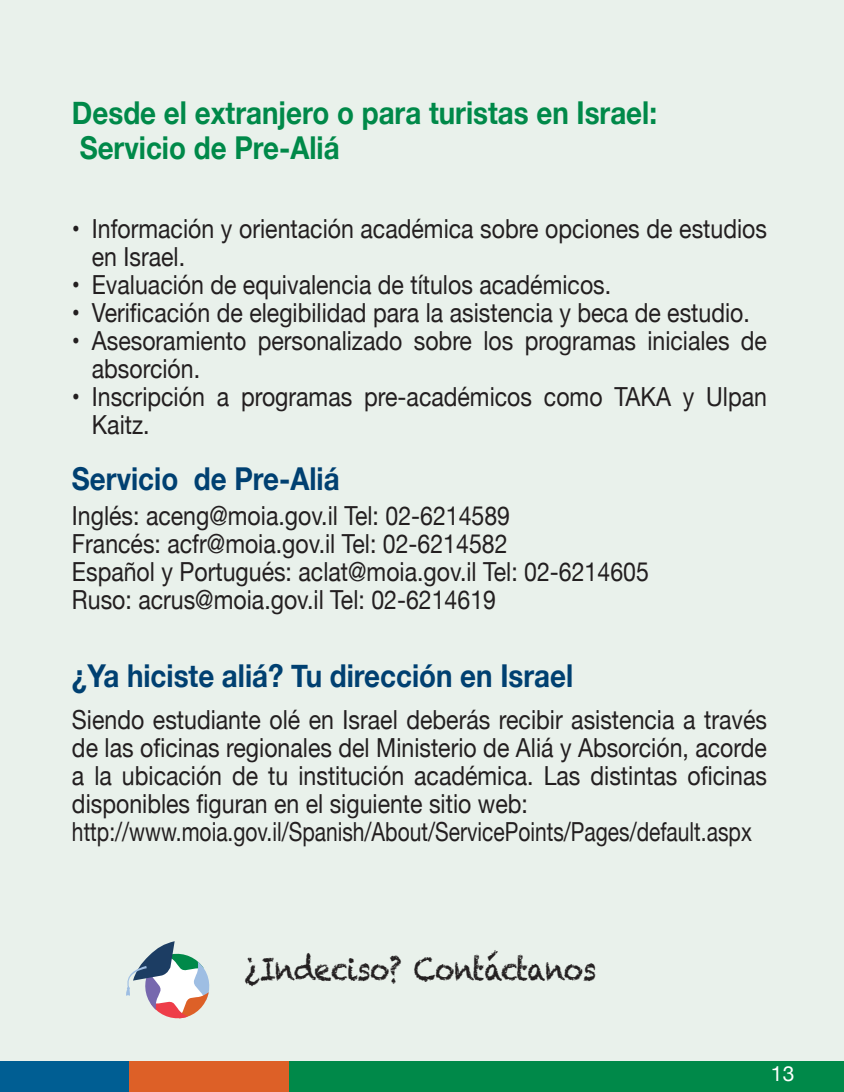
<style>
.page{position:relative;width:844px;height:1092px;background:#fff}
.page>*{position:absolute;margin:0;border:0;box-sizing:border-box;transform-origin:0 0}
.t1{font:700 31.5px/35px "Helvetica Neue";color:#008949;scale:.88 1}
.t2{font:700 31.5px "Helvetica Neue";color:#004071;scale:.88 1}
.t3{font:31.5px "Chalkduster";letter-spacing:-.03em;color:#231f20;scale:.86 1}
.t4{font:26.25px/28px "Helvetica Neue";color:#231f20;scale:.88 1}
.t5{font:21px "Helvetica Neue";color:#fff}
</style>
<div class="page">
<div style="left:0;top:0;width:843px;height:1091px;background:#e9f1eb"></div>
<svg style="left:126px;top:941px;width:84px;height:78px"></svg>
<div style="left:0;top:1060px;width:129px;height:31px;background:#005e93"></div>
<div style="left:129px;top:1060px;width:160px;height:31px;background:#dd6027"></div>
<div style="left:289px;top:1061px;width:554px;height:30px;background:#008949"></div>
<p class="t1" style="left:72px;top:96px;width:666px">Desde el extranjero o para turistas en Israel:<br>Servicio de Pre-Aliá</p>
<p class="t4" style="left:92px;top:216px;width:768px;text-indent:-20px">• Información y orientación académica sobre opciones de estudios en Israel.</p>
<p class="t4" style="left:72px;top:272px;width:614px">• Evaluación de equivalencia de títulos académicos.</p>
<p class="t4" style="left:72px;top:300px;width:771px">• Verificación de elegibilidad para la asistencia y beca de estudio.</p>
<p class="t4" style="left:92px;top:328px;width:768px;text-indent:-20px">• Asesoramiento personalizado sobre los programas iniciales de absorción.</p>
<p class="t4" style="left:92px;top:384px;width:768px;text-indent:-20px">• Inscripción a programas pre-académicos como TAKA y Ulpan<br>Kaitz.</p>
<p class="t2" style="left:72px;top:453px;width:305px">Servicio de Pre-Aliá</p>
<p class="t4" style="left:72px;top:503px;width:657px">Inglés: aceng@moia.gov.il Tel: 02-6214589<br>Francés: acfr@moia.gov.il Tel: 02-6214582<br>Español y Portugués: aclat@moia.gov.il Tel: 02-6214605<br>Ruso: acrus@moia.gov.il Tel: 02-6214619</p>
<p class="t2" style="left:72px;top:651px;width:571px">¿Ya hiciste aliá? Tu dirección en Israel</p>
<p class="t4" style="left:72px;top:707px;width:791px">Siendo estudiante olé en Israel deberás recibir asistencia a través de las oficinas regionales del Ministerio de Aliá y Absorción, acorde a la ubicación de tu institución académica. Las distintas oficinas disponibles figuran en el siguiente sitio web: http://www.moia.gov.il/Spanish/About/ServicePoints/Pages/default.aspx</p>
<p class="t3" style="left:244px;top:950px;width:411px">¿Indeciso? Contáctanos</p>
<p class="t5" style="left:770px;top:1058px;width:25px">13</p>
</div>
